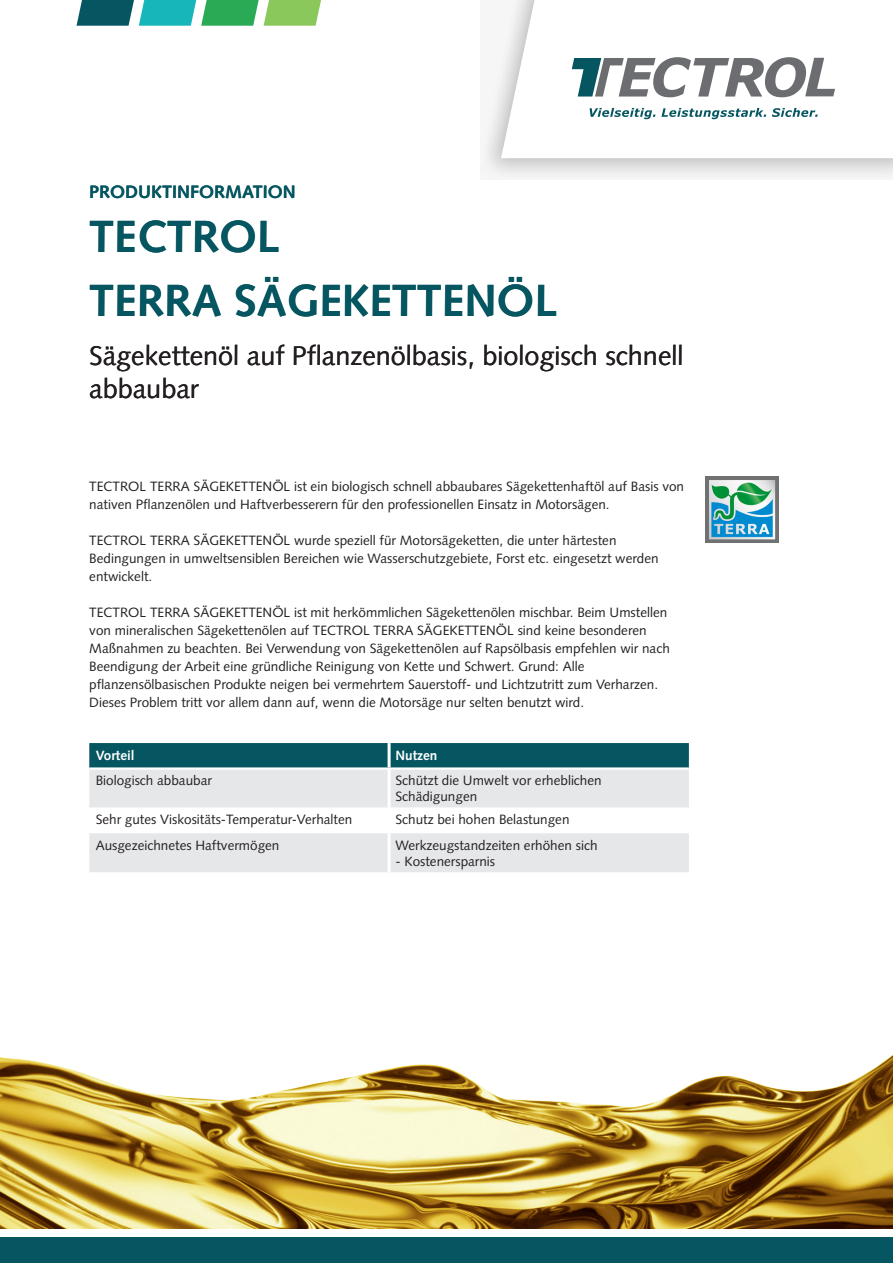
<style>
.page{position:relative;width:893px;height:1263px;background:#fff}
.page>*{position:absolute;margin:0;border:0;box-sizing:border-box;transform-origin:0 0}
.Produktname{font:700 45px "Syntax LT Std";color:#055661}
.Produktname-2{font:27px/32.4px "Syntax LT Std";color:#231f20}
.Kopfzeile{font:700 18px "Syntax LT Std";color:#055661}
.Copy{font:13.5px/18px "Syntax LT Std";color:#231f20}
.ENE-Tabelle-Normal{font:13.5px/16.2px "Syntax LT Std";color:#231f20}
.ENE-Tabelle-Headline{font:700 13.5px "Syntax LT Std";color:#fff}
</style>
<div class="page">
<svg style="left:483px;top:71px;width:410px;height:107px"></svg>
<svg style="left:501px;top:0;width:392px;height:158px"></svg>
<svg style="left:590px;top:108px;width:65px;height:11px"></svg>
<svg style="left:661px;top:108px;width:105px;height:11px"></svg>
<svg style="left:772px;top:108px;width:46px;height:9px"></svg>
<svg style="left:572px;top:57px;width:263px;height:40px"></svg>
<svg style="left:77px;top:0;width:244px;height:26px;background:#53ae88"></svg>
<div style="left:0;top:1237px;width:893px;height:26px;background:#055661"></div>
<div style="left:89px;top:743px;width:600px;height:24px;background:#055661"></div>
<div style="left:89px;top:770px;width:600px;height:102px;background:#e6e7e9"></div>
<svg style="left:89px;top:808px;width:600px;height:25px"></svg>
<hr style="left:388px;top:743px;width:3px;height:24px;background:#fff">
<hr style="left:388px;top:770px;width:3px;height:38px;background:#fff">
<hr style="left:388px;top:808px;width:3px;height:25px;background:#fff">
<hr style="left:388px;top:833px;width:3px;height:39px;background:#fff">
<img style="left:706px;top:476px;width:72px;height:67px">
<img style="left:0;top:1055px;width:893px;height:174px">
<p class="Kopfzeile" style="left:89px;top:182px;width:208px">PRODUKTINFORMATION</p>
<p class="Produktname" style="left:89px;top:211px;width:191px">TECTROL</p>
<p class="Produktname" style="left:89px;top:274px;width:469px">TERRA SÄGEKETTENÖL</p>
<p class="Produktname-2" style="left:89px;top:340px;width:596px">Sägekettenöl auf Pflanzenölbasis, biologisch schnell abbaubar</p>
<p class="Copy" style="left:89px;top:477px;width:596px">TECTROL TERRA SÄGEKETTENÖL ist ein biologisch schnell abbaubares Sägekettenhaftöl auf Basis von nativen Pflanzenölen und Haftverbesserern für den professionellen Einsatz in Motorsägen.</p>
<p class="Copy" style="left:89px;top:531px;width:571px">TECTROL TERRA SÄGEKETTENÖL wurde speziell für Motorsägeketten, die unter härtesten<br>Bedingungen in umweltsensiblen Bereichen wie Wasserschutzgebiete, Forst etc. eingesetzt werden entwickelt.</p>
<p class="Copy" style="left:89px;top:603px;width:582px">TECTROL TERRA SÄGEKETTENÖL ist mit herkömmlichen Sägekettenölen mischbar. Beim Umstellen von mineralischen Sägekettenölen auf TECTROL TERRA SÄGEKETTENÖL sind keine besonderen Maßnahmen zu beachten. Bei Verwendung von Sägekettenölen auf Rapsölbasis empfehlen wir nach Beendigung der Arbeit eine gründliche Reinigung von Kette und Schwert. Grund: Alle pflanzensölbasischen Produkte neigen bei vermehrtem Sauerstoff- und Lichtzutritt zum Verharzen.<br>Dieses Problem tritt vor allem dann auf, wenn die Motorsäge nur selten benutzt wird.</p>
<p class="ENE-Tabelle-Headline" style="left:96px;top:747px;width:41px">Vorteil</p>
<p class="ENE-Tabelle-Headline" style="left:395px;top:747px;width:43px">Nutzen</p>
<p class="ENE-Tabelle-Normal" style="left:96px;top:772px;width:118px">Biologisch abbaubar</p>
<p class="ENE-Tabelle-Normal" style="left:395px;top:772px;width:208px">Schützt die Umwelt vor erheblichen<br>Schädigungen</p>
<p class="ENE-Tabelle-Normal" style="left:96px;top:811px;width:258px">Sehr gutes Viskositäts-Temperatur-Verhalten</p>
<p class="ENE-Tabelle-Normal" style="left:395px;top:811px;width:176px">Schutz bei hohen Belastungen</p>
<p class="ENE-Tabelle-Normal" style="left:96px;top:837px;width:185px">Ausgezeichnetes Haftvermögen</p>
<p class="ENE-Tabelle-Normal" style="left:395px;top:837px;width:204px">Werkzeugstandzeiten erhöhen sich</p>
<p class="ENE-Tabelle-Normal" style="left:395px;top:853px;width:101px">- Kostenersparnis</p>
</div>
